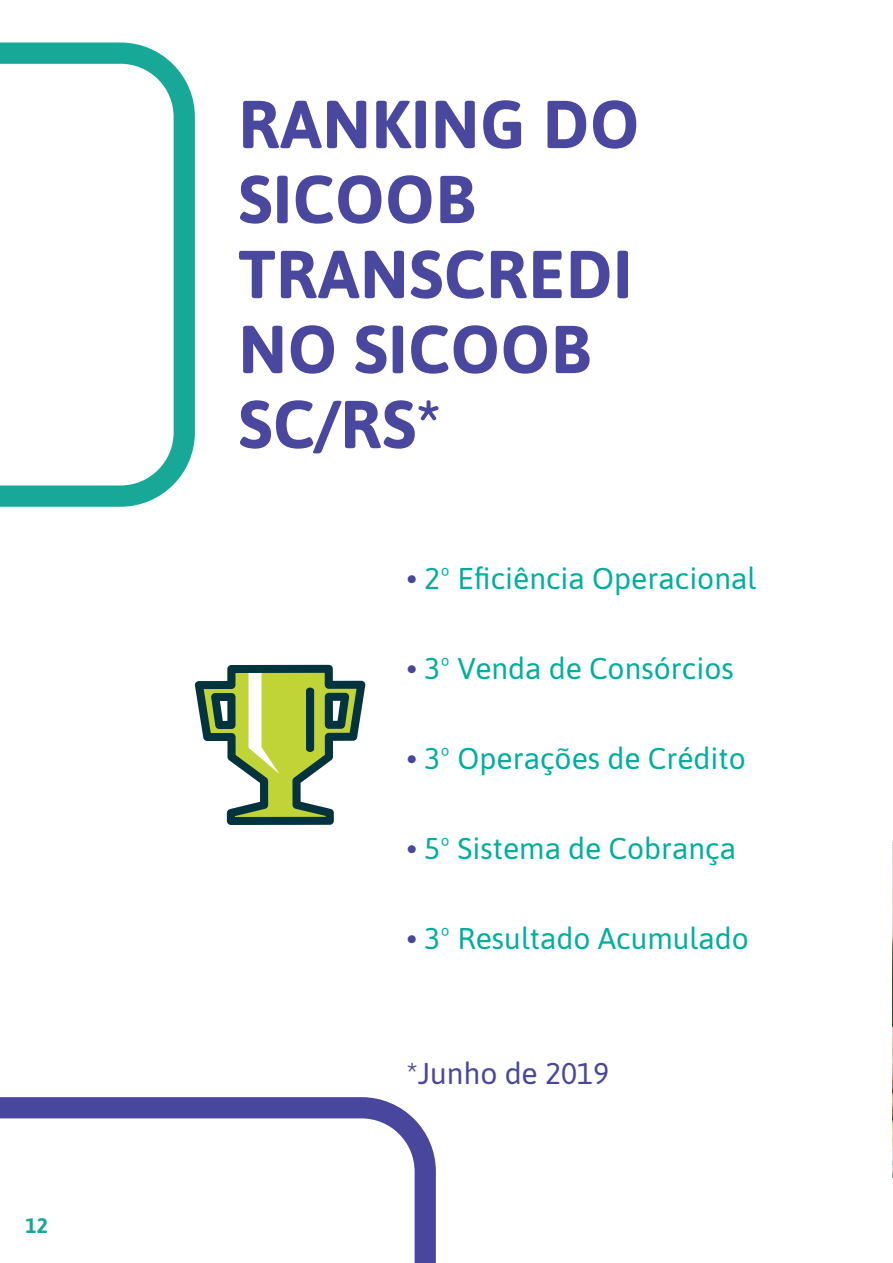
<style>
.page{position:relative;width:893px;height:1263px;background:#fff}
.page>*{position:absolute;margin:0;border:0;box-sizing:border-box;transform-origin:0 0}
.t1{font:700 67.5px/75px "Asap";letter-spacing:.01em;color:#49479e}
.t2{font:30px "Asap";color:#00ae9d}
.t3{font:30px "Asap";color:#48479d}
.t4{font:700 21px "Asap";color:#18a898}
.s1{font-weight:700;color:#48479d}
</style>
<div class="page">
<svg style="left:195px;top:665px;width:170px;height:160px"></svg>
<svg style="left:0;top:42px;width:195px;height:465px"></svg>
<img style="left:892px;top:843px;width:1px;height:335px">
<svg style="left:0;top:1097px;width:436px;height:166px"></svg>
<p class="t4" style="left:26px;top:1210px;width:24px">12</p>
<h1 class="t1" style="left:238px;top:84px;width:402px">RANKING DO<br>SICOOB<br>TRANSCREDI<br>NO SICOOB<br>SC/RS*</h1>
<p class="t2" style="left:407px;top:558px;width:351px"><span class="s1">•</span> 2º Eficiência Operacional</p>
<p class="t2" style="left:407px;top:648px;width:328px"><span class="s1">•</span> 3º Venda de Consórcios</p>
<p class="t2" style="left:407px;top:738px;width:340px"><span class="s1">•</span> 3º Operações de Crédito</p>
<p class="t2" style="left:407px;top:828px;width:331px"><span class="s1">•</span> 5º Sistema de Cobrança</p>
<p class="t2" style="left:407px;top:918px;width:344px"><span class="s1">•</span> 3º Resultado Acumulado</p>
<p class="t3" style="left:407px;top:1053px;width:204px">*Junho de 2019</p>
</div>
